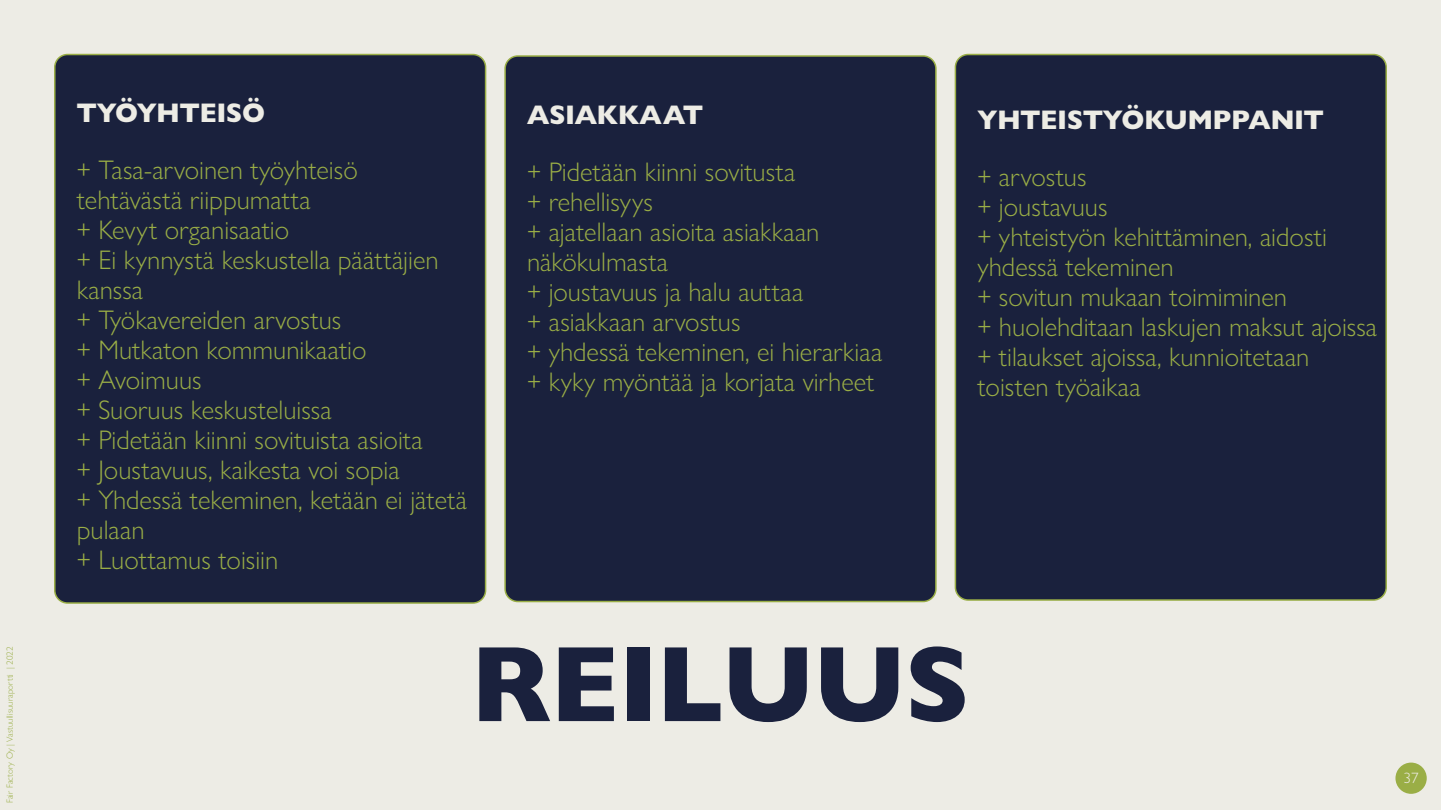
<style>
.page{position:relative;width:1441px;height:810px;background:#fff}
.page>*{position:absolute;margin:0;border:0;box-sizing:border-box;transform-origin:0 0}
.t1{font:800 108px "Gill Sans Nova";color:#1a213d}
.t2{font:300 27px/30px "Gill Sans Nova";color:#9aae46}
.t3{font:800 27px "Gill Sans Nova";color:#edece5}
.t4{font:300 15px "Gill Sans Nova";color:#eeece5}
.t5{font:300 9px "Gill Sans Nova";color:#9aae46}
</style>
<div class="page">
<div style="left:0;top:0;width:1440px;height:810px;background:#edece5"></div>
<div style="left:1395px;top:763px;width:31px;height:31px;background:#9aae46;border-radius:50%"></div>
<div style="left:505px;top:56px;width:430px;height:546px;background:#1a213d;border-radius:13px"></div>
<div style="left:504px;top:55px;width:432px;height:547px;border:2px solid #9aae46;border-radius:13px"></div>
<div style="left:955px;top:55px;width:430px;height:545px;background:#1a213d;border-radius:13px"></div>
<div style="left:954px;top:54px;width:432px;height:547px;border:2px solid #9aae46;border-radius:13px"></div>
<div style="left:55px;top:55px;width:430px;height:548px;background:#1a213d;border-radius:13px"></div>
<div style="left:54px;top:54px;width:432px;height:550px;border:2px solid #9aae46;border-radius:13px"></div>
<p class="t5" style="left:7px;top:803px;width:158px;rotate:-90deg">Fair Factory Oy | Vastuullisuuraportti | 2022</p>
<p class="t3" style="left:77px;top:98px;width:190px">TYÖYHTEISÖ</p>
<p class="t2" style="left:77px;top:158px;width:391px">+ Tasa-arvoinen työyhteisö tehtävästä riippumatta<br>+ Kevyt organisaatio<br>+ Ei kynnystä keskustella päättäjien kanssa<br>+ Työkavereiden arvostus<br>+ Mutkaton kommunikaatio<br>+ Avoimuus<br>+ Suoruus keskusteluissa<br>+ Pidetään kiinni sovituista asioita<br>+ Joustavuus, kaikesta voi sopia<br>+ Yhdessä tekeminen, ketään ei jätetä pulaan<br>+ Luottamus toisiin</p>
<p class="t3" style="left:527px;top:100px;width:177px">ASIAKKAAT</p>
<p class="t2" style="left:527px;top:160px;width:357px">+ Pidetään kiinni sovitusta<br>+ rehellisyys<br>+ ajatellaan asioita asiakkaan näkökulmasta<br>+ joustavuus ja halu auttaa<br>+ asiakkaan arvostus<br>+ yhdessä tekeminen, ei hierarkiaa + kyky myöntää ja korjata virheet</p>
<p class="t3" style="left:977px;top:105px;width:348px">YHTEISTYÖKUMPPANIT</p>
<p class="t2" style="left:977px;top:165px;width:401px">+ arvostus<br>+ joustavuus<br>+ yhteistyön kehittäminen, aidosti yhdessä tekeminen<br>+ sovitun mukaan toimiminen<br>+ huolehditaan laskujen maksut ajoissa + tilaukset ajoissa, kunnioitetaan toisten työaikaa</p>
<h1 class="t1" style="left:471px;top:624px;width:499px">REILUUS</h1>
<p class="t4" style="left:1403px;top:773px;width:16px">37</p>
</div>
